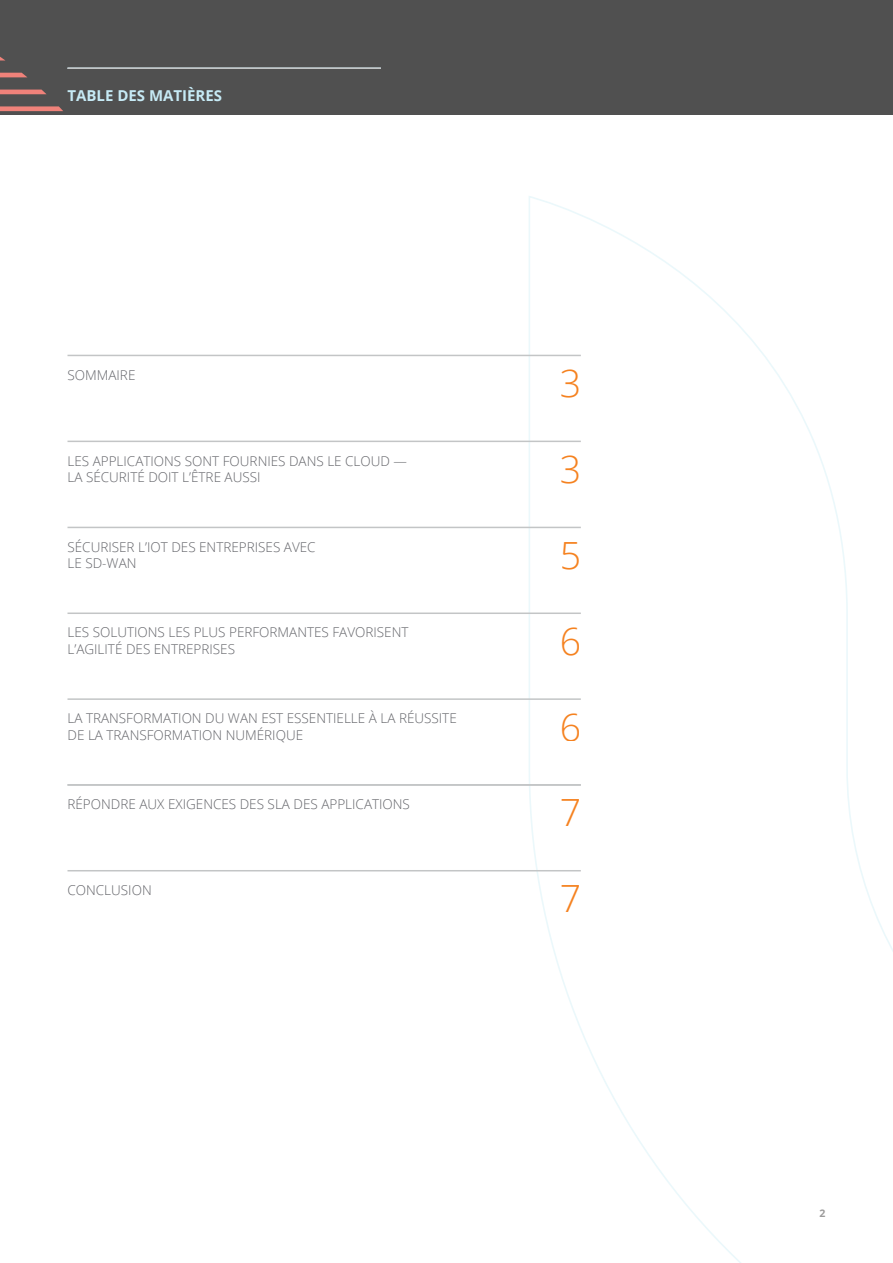
<style>
.page{position:relative;width:893px;height:1263px;background:#fff}
.page>*{position:absolute;margin:0;border:0;box-sizing:border-box;transform-origin:0 0}
.t1{font:300 37.5px "Open Sans";color:#f58220}
.t2{font:700 15px "Open Sans";color:#c6eaf5}
.Table_of_Contents__S{font:300 13.5px/16.5px "Open Sans";color:#64656a}
.Document__Page_Numbe{font:700 10.5px "Open Sans";color:#9c9b9b}
</style>
<div class="page">
<svg style="left:528px;top:114px;width:365px;height:1149px"></svg>
<div style="left:0;top:0;width:893px;height:114px;background:#505050"></div>
<svg style="left:0;top:90px;width:46px;height:4px"></svg>
<svg style="left:0;top:73px;width:27px;height:4px"></svg>
<svg style="left:0;top:106px;width:63px;height:5px"></svg>
<svg style="left:0;top:56px;width:5px;height:5px"></svg>
<hr style="left:68px;top:870px;width:513px;height:1px;background:#c3c5c6">
<hr style="left:68px;top:355px;width:513px;height:1px;background:#c3c5c6">
<hr style="left:68px;top:441px;width:513px;height:1px;background:#c3c5c6">
<hr style="left:68px;top:527px;width:513px;height:1px;background:#c3c5c6">
<hr style="left:68px;top:612px;width:513px;height:2px;background:#c3c5c6">
<hr style="left:68px;top:698px;width:513px;height:2px;background:#c3c5c6">
<hr style="left:68px;top:784px;width:513px;height:2px;background:#c3c5c6">
<hr style="left:68px;top:68px;width:313px;height:1px;background:#c3c5c6">
<p class="t2" style="left:68px;top:85px;width:156px">TABLE DES MATIÈRES</p>
<p class="Table_of_Contents__S" style="left:68px;top:366px;width:69px">SOMMAIRE</p>
<h1 class="t1" style="left:559px;top:358px;width:23px">3</h1>
<p class="Table_of_Contents__S" style="left:68px;top:452px;width:341px">LES APPLICATIONS SONT FOURNIES DANS LE CLOUD —<br>LA SÉCURITÉ DOIT L’ÊTRE AUSSI</p>
<h1 class="t1" style="left:559px;top:444px;width:23px">3</h1>
<p class="Table_of_Contents__S" style="left:68px;top:538px;width:250px">SÉCURISER L’IOT DES ENTREPRISES AVEC<br>LE SD-WAN</p>
<h1 class="t1" style="left:559px;top:530px;width:23px">5</h1>
<p class="Table_of_Contents__S" style="left:68px;top:624px;width:342px">LES SOLUTIONS LES PLUS PERFORMANTES FAVORISENT<br>L’AGILITÉ DES ENTREPRISES</p>
<h1 class="t1" style="left:559px;top:615px;width:23px">6</h1>
<p class="Table_of_Contents__S" style="left:68px;top:710px;width:391px">LA TRANSFORMATION DU WAN EST ESSENTIELLE À LA RÉUSSITE<br>DE LA TRANSFORMATION NUMÉRIQUE</p>
<h1 class="t1" style="left:559px;top:701px;width:23px">6</h1>
<p class="Table_of_Contents__S" style="left:68px;top:795px;width:344px">RÉPONDRE AUX EXIGENCES DES SLA DES APPLICATIONS</p>
<h1 class="t1" style="left:559px;top:787px;width:23px">7</h1>
<p class="Table_of_Contents__S" style="left:68px;top:881px;width:86px">CONCLUSION</p>
<h1 class="t1" style="left:559px;top:873px;width:23px">7</h1>
<p class="Document__Page_Numbe" style="left:819px;top:1206px;width:7px">2</p>
</div>
